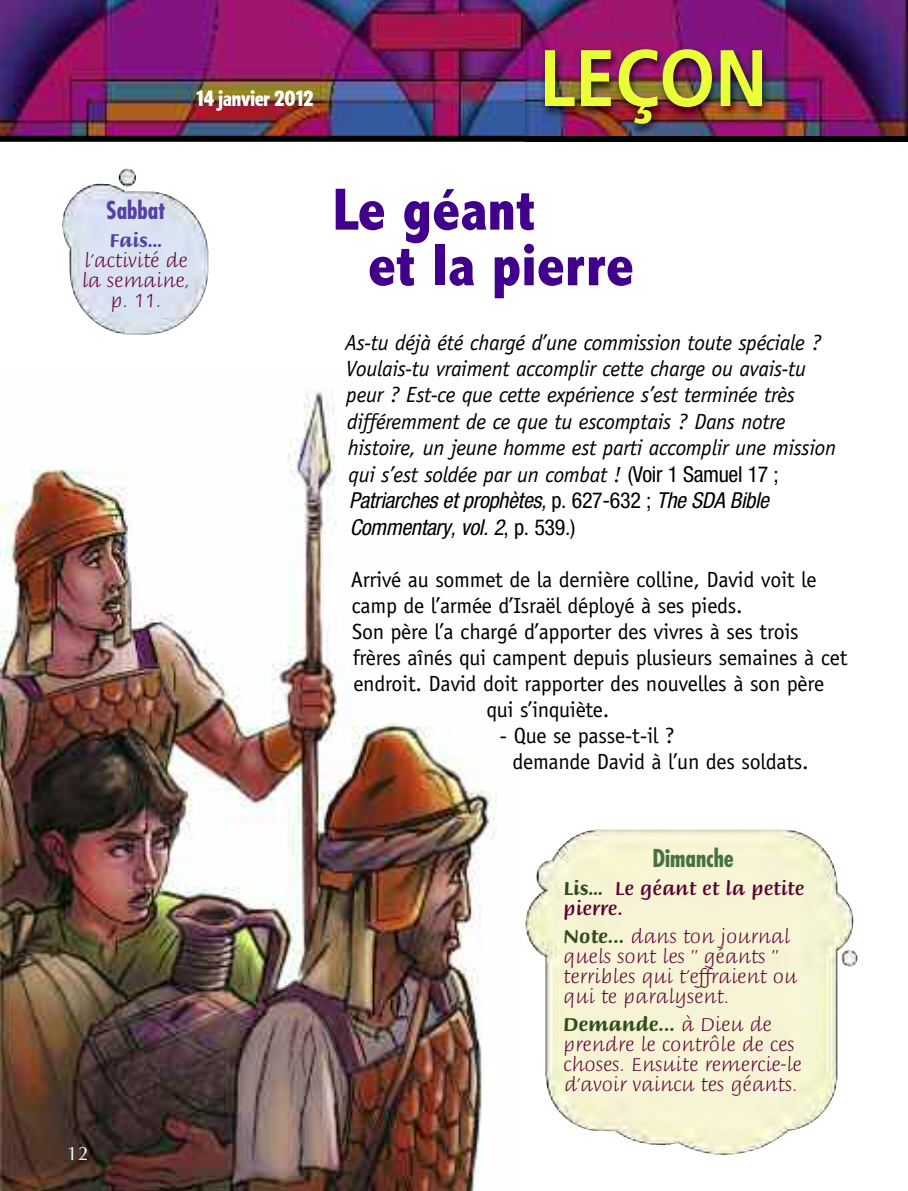
<style>
.page{position:relative;width:908px;height:1191px;background:#fff}
.page>*{position:absolute;margin:0;border:0;box-sizing:border-box;transform-origin:0 0}
.t1{font:700 80px "Frutiger";color:#ebff38;scale:.9 1}
.t2{font:800 condensed 60px/55.6px "Abadi";color:#41008b}
.t3{font:700 condensed 24px "Futura";color:#467141}
.t4{font:700 condensed 24px "Futura";color:#5441a2}
.t5{font:22px/26px "Officina Sans";letter-spacing:-.015em;color:#000}
.t6{font:italic 22px/26.4px "Officina Sans";letter-spacing:-.015em;color:#000}
.t7{font:italic condensed 22px/26.6px "Helvetica Neue LT Std";letter-spacing:-.015em;color:#000}
.t8{font:700 22px "Lucky Strike FT Mpc";color:#fff}
.t9{font:20px/20px "Briem Script MM 217 wt";color:#5d0033}
.t10{font:20px/20px "Briem Script MM 441 wt";color:#5d0033}
.t11{font:20px "Briem Script MM 553 wt";color:#314d1a}
.t12{font:20px "Briem Script MM 553 wt";color:#5441a2}
.t13{font:20px "Optane";color:#fff}
.s1{font-family:"Helvetica Neue LT Std";font-style:normal;font-stretch:condensed}
.s2{font-style:normal}
.s3{font-family:"Briem Script MM 553 wt";color:#314d1a}
.s4{font-family:"Briem Script MM 217 wt";color:#5d0033}
</style>
<div class="page">
<img style="left:0;top:390px;width:496px;height:801px">
<img style="left:525px;top:829px;width:327px;height:325px">
<svg style="left:907px;top:0;width:1px;height:142px"></svg>
<img style="left:0;top:0;width:907px;height:142px">
<img style="left:525px;top:32px;width:382px;height:110px">
<img style="left:62px;top:168px;width:146px;height:167px">
<p class="t8" style="left:196px;top:87px;width:119px">14 janvier 2012</p>
<h1 class="t1" style="left:539px;top:46px;width:255px">LEÇON</h1>
<p class="t4" style="left:106px;top:199px;width:61px">Sabbat</p>
<p class="t12" style="left:109px;top:232px;width:54px">Fais…</p>
<p class="t9" style="left:82px;top:252px;width:110px;text-align:center">l’activité de la semaine, p. 11.</p>
<h2 class="t2" style="left:368px;top:184px;width:267px;text-indent:-35px">Le géant<br>et la pierre</h2>
<p class="t6" style="left:345px;top:331px;width:492px">As-tu déjà été chargé d’une commission toute spéciale ?<br>Voulais-tu vraiment accomplir cette charge ou avais-tu peur ? Est-ce que cette expérience s’est terminée très différemment de ce que tu escomptais ? Dans notre histoire, un jeune homme est parti accomplir une mission qui s’est soldée par un combat ! <span class="s1">(Voir 1 Samuel 17 ;</span></p>
<p class="t7" style="left:349px;top:489px;width:421px">Patriarches et prophètes, <span class="s2">p. 627-632 ;</span> The SDA Bible<br>Commentary, vol. 2<span class="s2">, p. 539.)</span></p>
<p class="t5" style="left:351px;top:568px;width:467px">Arrivé au sommet de la dernière colline, David voit le</p>
<p class="t5" style="left:351px;top:594px;width:392px">camp de l’armée d’Israël déployé à ses pieds.</p>
<p class="t5" style="left:352px;top:620px;width:448px">Son père l’a chargé d’apporter des vivres à ses trois</p>
<p class="t5" style="left:352px;top:646px;width:496px">frères aînés qui campent depuis plusieurs semaines à cet</p>
<p class="t5" style="left:353px;top:672px;width:472px">endroit. David doit rapporter des nouvelles à son père</p>
<p class="t5" style="left:486px;top:698px;width:124px">qui s’inquiète.</p>
<p class="t5" style="left:512px;top:724px;width:297px;text-indent:-13px">- Que se passe-t-il ?<br>demande David à l’un des soldats.</p>
<p class="t13" style="left:67px;top:1145px;width:23px">12</p>
<p class="t3" style="left:652px;top:847px;width:83px">Dimanche</p>
<p class="t10" style="left:563px;top:880px;width:242px"><span class="s3">Lis…</span> Le géant et la petite pierre.</p>
<p class="t9" style="left:563px;top:928px;width:235px"><span class="s3">Note...</span> dans ton journal quels sont les " géants " terribles qui t’effraient ou qui te paralysent.</p>
<p class="t11" style="left:563px;top:1016px;width:210px">Demande... <span class="s4">à Dieu de</span></p>
<p class="t9" style="left:563px;top:1036px;width:240px">prendre le contrôle de ces choses. Ensuite remercie-le d’avoir vaincu tes géants.</p>
</div>
